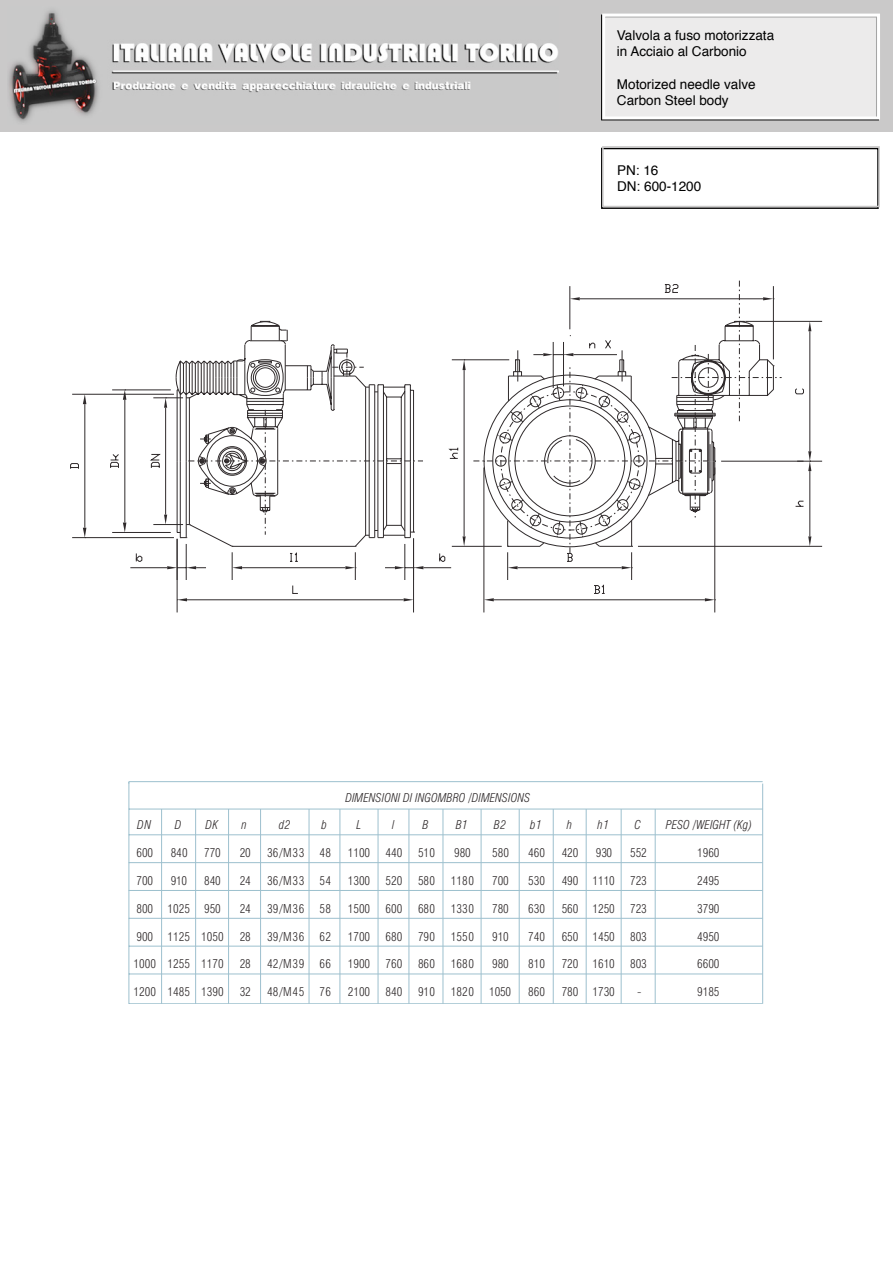
<style>
.page{position:relative;width:893px;height:1263px;background:#fff}
.page>*{position:absolute;margin:0;border:0;box-sizing:border-box;transform-origin:0 0}
.t1{font:13.5px/16.2px "Helvetica";color:#000}
.t2{font:300 condensed 12px "Swiss 721 BT";color:#2f2a2b}
.t3{font:italic 300 condensed 12px "Swiss 721 BT";color:#2f2a2b}
</style>
<div class="page">
<div style="left:0;top:0;width:893px;height:132px;background:#cac9c9"></div>
<img style="left:8px;top:10px;width:550px;height:112px">
<div style="left:602px;top:14px;width:278px;height:105px;border:3px solid #fff"></div>
<div style="left:604px;top:16px;width:275px;height:102px;background:#ecebeb"></div>
<div style="left:601px;top:148px;width:278px;height:61px;border:2px solid #000"></div>
<div style="left:602px;top:146px;width:278px;height:61px;border:2px solid #cac9c9"></div>
<hr style="left:745px;top:321px;width:77px;height:1px;background:#2f2a2b">
<svg style="left:71px;top:281px;width:740px;height:332px"></svg>
<hr style="left:762px;top:783px;width:1px;height:221px;background:#9dc0ce">
<hr style="left:161px;top:809px;width:1px;height:195px;background:#9dc0ce">
<hr style="left:195px;top:809px;width:1px;height:195px;background:#9dc0ce">
<hr style="left:228px;top:809px;width:1px;height:195px;background:#9dc0ce">
<hr style="left:260px;top:809px;width:1px;height:195px;background:#9dc0ce">
<hr style="left:309px;top:809px;width:1px;height:195px;background:#9dc0ce">
<hr style="left:340px;top:809px;width:1px;height:195px;background:#9dc0ce">
<hr style="left:378px;top:809px;width:1px;height:195px;background:#9dc0ce">
<hr style="left:409px;top:809px;width:1px;height:195px;background:#9dc0ce">
<hr style="left:443px;top:809px;width:1px;height:195px;background:#9dc0ce">
<hr style="left:481px;top:809px;width:1px;height:195px;background:#9dc0ce">
<hr style="left:519px;top:809px;width:1px;height:195px;background:#9dc0ce">
<hr style="left:553px;top:809px;width:1px;height:195px;background:#9dc0ce">
<hr style="left:586px;top:809px;width:1px;height:195px;background:#9dc0ce">
<hr style="left:621px;top:809px;width:1px;height:195px;background:#9dc0ce">
<hr style="left:655px;top:809px;width:1px;height:195px;background:#9dc0ce">
<hr style="left:129px;top:781px;width:634px;height:1px;background:#9dc0ce">
<hr style="left:129px;top:809px;width:634px;height:1px;background:#9dc0ce">
<hr style="left:129px;top:834px;width:634px;height:1px;background:#9dc0ce">
<hr style="left:129px;top:862px;width:634px;height:1px;background:#9dc0ce">
<hr style="left:129px;top:890px;width:634px;height:1px;background:#9dc0ce">
<hr style="left:129px;top:918px;width:634px;height:1px;background:#9dc0ce">
<hr style="left:129px;top:946px;width:634px;height:1px;background:#9dc0ce">
<hr style="left:129px;top:974px;width:634px;height:1px;background:#9dc0ce">
<hr style="left:129px;top:1003px;width:634px;height:1px;background:#9dc0ce">
<hr style="left:129px;top:782px;width:1px;height:222px;background:#9dc0ce">
<p class="t1" style="left:617px;top:27px;width:159px">Valvola a fuso motorizzata in Acciaio al Carbonio</p>
<p class="t1" style="left:617px;top:76px;width:140px">Motorized needle valve<br>Carbon Steel body</p>
<p class="t1" style="left:617px;top:163px;width:86px">PN: 16<br>DN: 600-1200</p>
<p class="t3" style="left:345px;top:790px;width:186px">DIMENSIONI DI INGOMBRO /DIMENSIONS</p>
<p class="t3" style="left:137px;top:818px;width:15px">DN</p>
<p class="t3" style="left:175px;top:818px;width:8px">D</p>
<p class="t3" style="left:205px;top:818px;width:14px">DK</p>
<p class="t3" style="left:242px;top:818px;width:7px">n</p>
<p class="t3" style="left:279px;top:818px;width:13px">d2</p>
<p class="t3" style="left:321px;top:818px;width:7px">b</p>
<p class="t3" style="left:356px;top:818px;width:6px">L</p>
<p class="t3" style="left:392px;top:818px;width:4px">l</p>
<p class="t3" style="left:423px;top:818px;width:8px">B</p>
<p class="t3" style="left:456px;top:818px;width:14px">B1</p>
<p class="t3" style="left:494px;top:818px;width:14px">B2</p>
<p class="t3" style="left:530px;top:818px;width:13px">b1</p>
<p class="t3" style="left:567px;top:818px;width:7px">h</p>
<p class="t3" style="left:598px;top:818px;width:13px">h1</p>
<p class="t3" style="left:635px;top:818px;width:8px">C</p>
<p class="t3" style="left:666px;top:818px;width:88px">PESO /WEIGHT (Kg)</p>
<p class="t2" style="left:137px;top:845px;width:18px">600</p>
<p class="t2" style="left:171px;top:845px;width:18px">840</p>
<p class="t2" style="left:204px;top:845px;width:18px">770</p>
<p class="t2" style="left:240px;top:845px;width:13px">20</p>
<p class="t2" style="left:267px;top:845px;width:38px">36/M33</p>
<p class="t2" style="left:320px;top:845px;width:13px">48</p>
<p class="t2" style="left:348px;top:845px;width:24px">1100</p>
<p class="t2" style="left:386px;top:845px;width:18px">440</p>
<p class="t2" style="left:418px;top:845px;width:18px">510</p>
<p class="t2" style="left:454px;top:845px;width:18px">980</p>
<p class="t2" style="left:492px;top:845px;width:18px">580</p>
<p class="t2" style="left:528px;top:845px;width:18px">460</p>
<p class="t2" style="left:562px;top:845px;width:18px">420</p>
<p class="t2" style="left:596px;top:845px;width:18px">930</p>
<p class="t2" style="left:630px;top:845px;width:18px">552</p>
<p class="t2" style="left:697px;top:845px;width:24px">1960</p>
<p class="t2" style="left:137px;top:873px;width:18px">700</p>
<p class="t2" style="left:171px;top:873px;width:18px">910</p>
<p class="t2" style="left:204px;top:873px;width:18px">840</p>
<p class="t2" style="left:240px;top:873px;width:13px">24</p>
<p class="t2" style="left:267px;top:873px;width:38px">36/M33</p>
<p class="t2" style="left:320px;top:873px;width:13px">54</p>
<p class="t2" style="left:348px;top:873px;width:24px">1300</p>
<p class="t2" style="left:386px;top:873px;width:18px">520</p>
<p class="t2" style="left:418px;top:873px;width:18px">580</p>
<p class="t2" style="left:451px;top:873px;width:25px">1180</p>
<p class="t2" style="left:492px;top:873px;width:18px">700</p>
<p class="t2" style="left:528px;top:873px;width:18px">530</p>
<p class="t2" style="left:562px;top:873px;width:55px">490 1110</p>
<p class="t2" style="left:630px;top:873px;width:18px">723</p>
<p class="t2" style="left:697px;top:873px;width:24px">2495</p>
<p class="t2" style="left:137px;top:901px;width:86px">800 1025 950</p>
<p class="t2" style="left:240px;top:901px;width:13px">24</p>
<p class="t2" style="left:267px;top:901px;width:38px">39/M36</p>
<p class="t2" style="left:320px;top:901px;width:13px">58</p>
<p class="t2" style="left:348px;top:901px;width:24px">1500</p>
<p class="t2" style="left:386px;top:901px;width:18px">600</p>
<p class="t2" style="left:418px;top:901px;width:18px">680</p>
<p class="t2" style="left:451px;top:901px;width:25px">1330</p>
<p class="t2" style="left:492px;top:901px;width:18px">780</p>
<p class="t2" style="left:528px;top:901px;width:18px">630</p>
<p class="t2" style="left:562px;top:901px;width:55px">560 1250</p>
<p class="t2" style="left:630px;top:901px;width:18px">723</p>
<p class="t2" style="left:697px;top:901px;width:24px">3790</p>
<p class="t2" style="left:137px;top:929px;width:89px">900 1125 1050</p>
<p class="t2" style="left:240px;top:929px;width:13px">28</p>
<p class="t2" style="left:267px;top:929px;width:38px">39/M36</p>
<p class="t2" style="left:320px;top:929px;width:13px">62</p>
<p class="t2" style="left:348px;top:929px;width:24px">1700</p>
<p class="t2" style="left:386px;top:929px;width:18px">680</p>
<p class="t2" style="left:418px;top:929px;width:18px">790</p>
<p class="t2" style="left:451px;top:929px;width:25px">1550</p>
<p class="t2" style="left:492px;top:929px;width:18px">910</p>
<p class="t2" style="left:528px;top:929px;width:18px">740</p>
<p class="t2" style="left:562px;top:929px;width:55px">650 1450</p>
<p class="t2" style="left:630px;top:929px;width:18px">803</p>
<p class="t2" style="left:697px;top:929px;width:24px">4950</p>
<p class="t2" style="left:134px;top:957px;width:92px">1000 1255 1170</p>
<p class="t2" style="left:240px;top:957px;width:13px">28</p>
<p class="t2" style="left:267px;top:957px;width:38px">42/M39</p>
<p class="t2" style="left:320px;top:957px;width:13px">66</p>
<p class="t2" style="left:348px;top:957px;width:24px">1900</p>
<p class="t2" style="left:386px;top:957px;width:18px">760</p>
<p class="t2" style="left:418px;top:957px;width:18px">860</p>
<p class="t2" style="left:451px;top:957px;width:25px">1680</p>
<p class="t2" style="left:492px;top:957px;width:18px">980</p>
<p class="t2" style="left:528px;top:957px;width:18px">810</p>
<p class="t2" style="left:562px;top:957px;width:55px">720 1610</p>
<p class="t2" style="left:630px;top:957px;width:18px">803</p>
<p class="t2" style="left:697px;top:957px;width:24px">6600</p>
<p class="t2" style="left:134px;top:985px;width:92px">1200 1485 1390</p>
<p class="t2" style="left:240px;top:985px;width:13px">32</p>
<p class="t2" style="left:267px;top:985px;width:38px">48/M45</p>
<p class="t2" style="left:320px;top:985px;width:13px">76</p>
<p class="t2" style="left:348px;top:985px;width:24px">2100</p>
<p class="t2" style="left:386px;top:985px;width:18px">840</p>
<p class="t2" style="left:418px;top:985px;width:18px">910</p>
<p class="t2" style="left:451px;top:985px;width:25px">1820</p>
<p class="t2" style="left:489px;top:985px;width:23px">1050</p>
<p class="t2" style="left:528px;top:985px;width:18px">860</p>
<p class="t2" style="left:562px;top:985px;width:55px">780 1730</p>
<p class="t2" style="left:637px;top:985px;width:6px">-</p>
<p class="t2" style="left:697px;top:985px;width:24px">9185</p>
</div>
